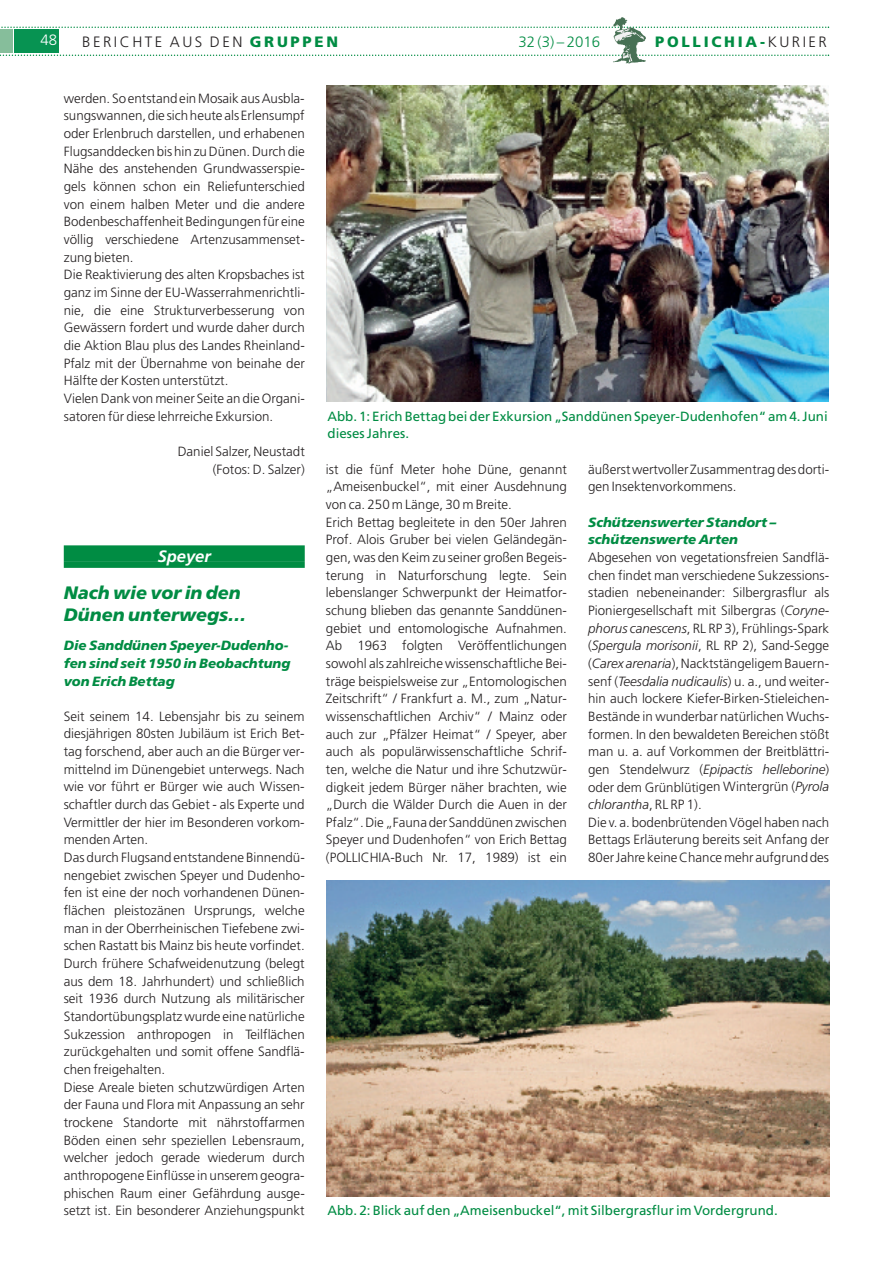
<style>
.page{position:relative;width:893px;height:1263px;background:#fff}
.page>*{position:absolute;margin:0;border:0;box-sizing:border-box;transform-origin:0 0}
.t1{font:italic 900 18px/21.6px "Frutiger";color:#008c43}
.t2{font:italic 700 16.5px "Frutiger";color:#fff}
.t3{font:300 15px "Frutiger";letter-spacing:.165em;color:#231f20}
.t4{font:900 15px "Frutiger";letter-spacing:.185em;color:#008c43}
.t5{font:300 15px "Frutiger";color:#008c43}
.t6{font:300 15px "Frutiger";color:#fff}
.t7{font:300 13.35px/17.7px "Frutiger";color:#231f20}
.t8{font:13.35px/17.7px "Frutiger";color:#008c43}
.t9{font:italic 900 13.35px/17.7px "Frutiger";color:#008c43}
.t10{font:italic 300 13.35px "Frutiger CE";color:#231f20}
.s1{font-weight:900;color:#008c43}
.s2{font-weight:300;color:#231f20}
.s3{font-family:"Frutiger CE";font-style:italic}
.s4{font-family:"Frutiger";font-style:normal}
</style>
<div class="page">
<div style="left:64px;top:545px;width:241px;height:17px;background:#008c43"></div>
<div style="left:64px;top:562px;width:241px;height:6px;background:#008c43"></div>
<svg style="left:0;top:17px;width:829px;height:47px"></svg>
<img style="left:326px;top:85px;width:502px;height:316px">
<img style="left:326px;top:880px;width:503px;height:316px">
<p class="t6" style="left:41px;top:33px;width:18px">48</p>
<p class="t3" style="left:82px;top:34px;width:257px">BERICHTE AUS DEN <span class="s1">GRUPPEN</span></p>
<p class="t5" style="left:518px;top:34px;width:83px">32 (3) – 2016</p>
<p class="t4" style="left:655px;top:33px;width:173px">POLLICHIA-<span class="s2">KURIER</span></p>
<p class="t7" style="left:64px;top:90px;width:243px">werden. So entstand ein Mosaik aus Ausbla&shy;sungswannen, die sich heute als Erlensumpf oder Erlenbruch darstellen, und erhabenen Flugsanddecken bis hin zu Dünen. Durch die Nähe des anstehenden Grundwasserspie&shy;gels können schon ein Reliefunterschied von einem halben Meter und die andere Bodenbeschaffenheit Bedingungen für eine völlig verschiedene Artenzusammenset&shy;zung bieten.<br>Die Reaktivierung des alten Kropsbaches ist ganz im Sinne der EU-Wasserrahmenrichtli&shy;nie, die eine Strukturverbesserung von Gewässern fordert und wurde daher durch die Aktion Blau plus des Landes Rheinland-Pfalz mit der Übernahme von beinahe der Hälfte der Kosten unterstützt.<br>Vielen Dank von meiner Seite an die Organi&shy;satoren für diese lehrreiche Exkursion.</p>
<p class="t7" style="left:178px;top:443px;width:129px;text-align:right">Daniel Salzer, Neustadt (Fotos: D. Salzer)</p>
<p class="t2" style="left:158px;top:550px;width:55px">Speyer</p>
<h1 class="t1" style="left:64px;top:583px;width:184px">Nach wie vor in den<br>Dünen unterwegs…</h1>
<p class="t9" style="left:64px;top:638px;width:228px">Die Sanddünen Speyer-Dudenho&shy;fen sind seit 1950 in Beobachtung von Erich Bettag</p>
<p class="t7" style="left:64px;top:708px;width:243px">Seit seinem 14. Lebensjahr bis zu seinem diesjährigen 80sten Jubiläum ist Erich Bet&shy;tag forschend, aber auch an die Bürger ver&shy;mittelnd im Dünengebiet unterwegs. Nach wie vor führt er Bürger wie auch Wissen&shy;schaftler durch das Gebiet - als Experte und Vermittler der hier im Besonderen vorkom&shy;menden Arten.<br>Das durch Flugsand entstandene Binnendü&shy;nengebiet zwischen Speyer und Dudenho&shy;fen ist eine der noch vorhandenen Dünen&shy;flächen pleistozänen Ursprungs, welche man in der Oberrheinischen Tiefebene zwi&shy;schen Rastatt bis Mainz bis heute vorfindet.<br>Durch frühere Schafweidenutzung (belegt aus dem 18. Jahrhundert) und schließlich seit 1936 durch Nutzung als militärischer Standortübungsplatz wurde eine natürliche Sukzession anthropogen in Teilflächen zurückgehalten und somit offene Sandflä&shy;chen freigehalten.<br>Diese Areale bieten schutzwürdigen Arten der Fauna und Flora mit Anpassung an sehr trockene Standorte mit nährstoffarmen Böden einen sehr speziellen Lebensraum, welcher jedoch gerade wiederum durch anthropogene Einflüsse in unserem geogra&shy;phischen Raum einer Gefährdung ausge&shy;setzt ist. Ein besonderer Anziehungspunkt</p>
<p class="t8" style="left:327px;top:408px;width:502px">Abb. 1: Erich Bettag bei der Exkursion „Sanddünen Speyer-Dudenhofen“ am 4. Juni dieses Jahres.</p>
<p class="t7" style="left:326px;top:460px;width:242px">ist die fünf Meter hohe Düne, genannt „Ameisenbuckel“, mit einer Ausdehnung von ca. 250 m Länge, 30 m Breite.<br>Erich Bettag begleitete in den 50er Jahren Prof. Alois Gruber bei vielen Geländegän&shy;gen, was den Keim zu seiner großen Begeis&shy;terung in Naturforschung legte. Sein lebenslanger Schwerpunkt der Heimatfor&shy;schung blieben das genannte Sanddünen&shy;gebiet und entomologische Aufnahmen.<br>Ab 1963 folgten Veröffentlichungen sowohl als zahlreiche wissenschaftliche Bei&shy;träge beispielsweise zur „Entomologischen Zeitschrift“ / Frankfurt a. M., zum „Natur&shy;wissenschaftlichen Archiv“ / Mainz oder auch zur „Pfälzer Heimat“ / Speyer, aber auch als populärwissenschaftliche Schrif&shy;ten, welche die Natur und ihre Schutzwür&shy;digkeit jedem Bürger näher brachten, wie „Durch die Wälder Durch die Auen in der Pfalz“. Die „Fauna der Sanddünen zwischen Speyer und Dudenhofen“ von Erich Bettag (POLLICHIA-Buch Nr. 17, 1989) ist ein</p>
<p class="t7" style="left:588px;top:461px;width:242px">äußerst wertvoller Zusammentrag des dorti&shy;gen Insektenvorkommens.</p>
<p class="t9" style="left:588px;top:514px;width:190px">Schützenswerter Standort – schützenswerte Arten</p>
<p class="t7" style="left:588px;top:549px;width:243px;text-align:justify">Abgesehen von vegetationsfreien Sandflä&shy;chen findet man verschiedene Sukzessions&shy;stadien nebeneinander: Silbergrasflur als Pioniergesellschaft mit Silbergras (<span class="s3">Coryne&shy;phorus canescens</span>, RL RP 3), Frühlings-Spark (<span class="s3">Spergula morisonii</span>, RL RP 2), Sand-Segge (<span class="s3">Carex arenaria</span>), Nacktstängeligem Bauern&shy;senf (<span class="s3">Teesdalia nudicaulis</span>) u. a., und weiter&shy;hin auch lockere Kiefer-Birken-Stieleichen-Bestände in wunderbar natürlichen Wuchs&shy;formen. In den bewaldeten Bereichen stößt man u. a. auf Vorkommen der Breitblättri-</p>
<p class="t10" style="left:588px;top:764px;width:242px"><span class="s4">gen Stendelwurz (</span>Epipactis helleborine<span class="s4">)</span></p>
<p class="t7" style="left:588px;top:778px;width:242px">oder dem Grünblütigen Wintergrün (<span class="s3">Pyrola</span></p>
<p class="t10" style="left:588px;top:799px;width:115px">chlorantha<span class="s4">, RL RP 1).</span></p>
<p class="t7" style="left:588px;top:814px;width:242px;text-align:justify">Die v. a. bodenbrütenden Vögel haben nach Bettags Erläuterung bereits seit Anfang der 80er Jahre keine Chance mehr aufgrund des</p>
<p class="t8" style="left:327px;top:1203px;width:452px">Abb. 2: Blick auf den „Ameisenbuckel“, mit Silbergrasflur im Vordergrund.</p>
</div>
